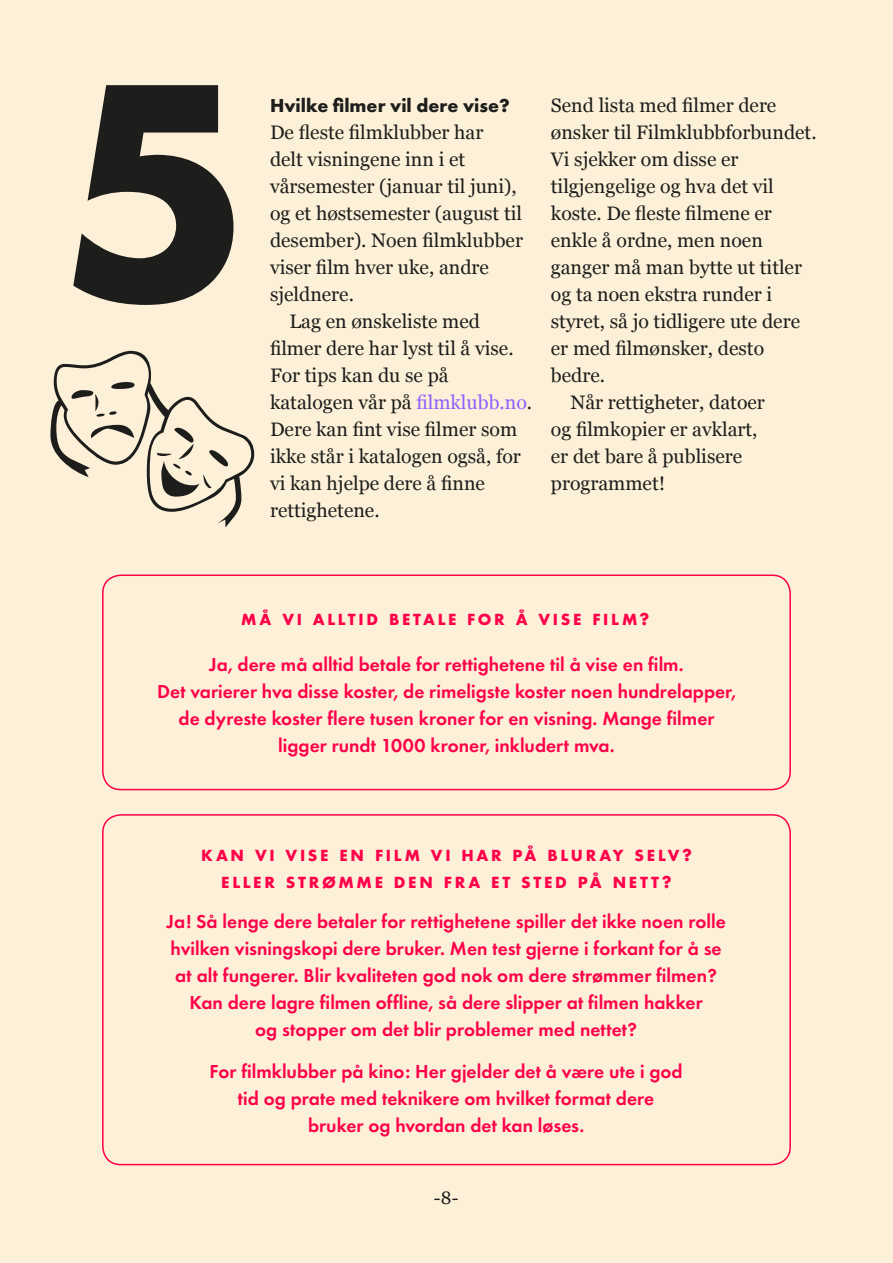
<style>
.page{position:relative;width:893px;height:1263px;background:#fcf0d8}
.page>*{position:absolute;margin:0;border:0;box-sizing:border-box;transform-origin:0 0}
.t1{font:700 322.2px "Futura PT";color:#1d1d1b}
.t2{font:19.5px "Georgia";color:#1d1d1b}
.t3{font:600 19.5px/27px "Futura EF";color:#ff0049;text-align:center}
.t4{font:700 19.5px "Futura PT";color:#1d1d1b}
.t5{font:18px "Georgia";color:#1d1d1b}
.t6{font:700 16.8px/27px "Futura PT";letter-spacing:.16em;color:#ff0049;text-align:center}
.s1{color:#8b63ff}
.s2{font-size:18px}
</style>
<div class="page">
<div style="left:102px;top:574px;width:689px;height:216px;border:2px solid #ff0049;border-radius:18px"></div>
<div style="left:102px;top:814px;width:689px;height:351px;border:2px solid #ff0049;border-radius:18px"></div>
<h1 class="t1" style="left:59px;top:-15px;width:195px">5</h1>
<p class="t2" style="left:551px;top:91px;width:227px">Send lista med filmer dere</p>
<p class="t4" style="left:270px;top:93px;width:241px">Hvilke filmer vil dere vise?</p>
<p class="t2" style="left:270px;top:118px;width:215px">De fleste filmklubber har</p>
<p class="t2" style="left:270px;top:145px;width:197px">delt visningene inn i et</p>
<p class="t2" style="left:270px;top:172px;width:248px">vårsemester (januar til juni),</p>
<p class="t2" style="left:270px;top:199px;width:254px">og et høstsemester (august til</p>
<p class="t2" style="left:270px;top:226px;width:254px">desember). Noen filmklubber</p>
<p class="t2" style="left:270px;top:253px;width:220px">viser film hver uke, andre</p>
<p class="t2" style="left:270px;top:280px;width:85px">sjeldnere.</p>
<p class="t2" style="left:289px;top:307px;width:192px">Lag en ønskeliste med</p>
<p class="t2" style="left:270px;top:334px;width:245px">filmer dere har lyst til å vise.</p>
<p class="t2" style="left:270px;top:361px;width:180px">For tips kan du se på</p>
<p class="t2" style="left:270px;top:388px;width:264px">katalogen vår på <span class="s1">filmklubb.no</span>.</p>
<p class="t2" style="left:270px;top:415px;width:249px">Dere kan fint vise filmer som</p>
<p class="t2" style="left:270px;top:442px;width:252px">ikke står i katalogen også, for</p>
<p class="t2" style="left:270px;top:469px;width:216px">vi kan hjelpe dere å finne</p>
<p class="t2" style="left:270px;top:496px;width:111px">rettighetene.</p>
<p class="t2" style="left:551px;top:118px;width:267px">ønsker til Filmklubbforbundet.</p>
<p class="t2" style="left:551px;top:145px;width:189px">Vi sjekker om disse er</p>
<p class="t2" style="left:551px;top:172px;width:224px">tilgjengelige og hva det vil</p>
<p class="t2" style="left:551px;top:199px;width:223px">koste. De fleste filmene er</p>
<p class="t2" style="left:551px;top:226px;width:214px">enkle å ordne, men noen</p>
<p class="t2" style="left:551px;top:253px;width:253px">ganger må man bytte ut titler</p>
<p class="t2" style="left:551px;top:280px;width:223px">og ta noen ekstra runder i</p>
<p class="t2" style="left:551px;top:307px;width:251px">styret, så jo tidligere ute dere</p>
<p class="t2" style="left:551px;top:334px;width:215px">er med filmønsker, desto</p>
<p class="t2" style="left:551px;top:361px;width:56px">bedre.</p>
<p class="t2" style="left:570px;top:388px;width:196px">Når rettigheter, datoer</p>
<p class="t2" style="left:551px;top:415px;width:208px">og filmkopier er avklart,</p>
<p class="t2" style="left:551px;top:442px;width:193px">er det bare å publisere</p>
<p class="t2" style="left:551px;top:469px;width:116px">programmet!</p>
<p class="t6" style="left:241px;top:606px;width:409px">MÅ VI ALLTID BETALE FOR Å VISE FILM<span class="s2">?</span></p>
<p class="t3" style="left:157px;top:651px;width:580px">Ja, dere må alltid betale for rettighetene til å vise en film.<br>Det varierer hva disse koster, de rimeligste koster noen hundrelapper, de dyreste koster flere tusen kroner for en visning. Mange filmer ligger rundt 1000 kroner, inkludert mva.</p>
<p class="t6" style="left:201px;top:842px;width:492px">KAN VI VISE EN FILM VI HAR PÅ BLURAY SELV<span class="s2">?<br></span>ELLER STRØMME DEN FRA ET STED PÅ NETT<span class="s2">?</span></p>
<p class="t3" style="left:166px;top:908px;width:561px">Ja! Så lenge dere betaler for rettighetene spiller det ikke noen rolle hvilken visningskopi dere bruker. Men test gjerne i forkant for å se at alt fungerer. Blir kvaliteten god nok om dere strømmer filmen?<br>Kan dere lagre filmen offline, så dere slipper at filmen hakker<br>og stopper om det blir problemer med nettet?</p>
<p class="t3" style="left:209px;top:1058px;width:475px">For filmklubber på kino: Her gjelder det å være ute i god tid og prate med teknikere om hvilket format dere bruker og hvordan det kan løses.</p>
<p class="t5" style="left:434px;top:1185px;width:26px">-8-</p>
</div>
